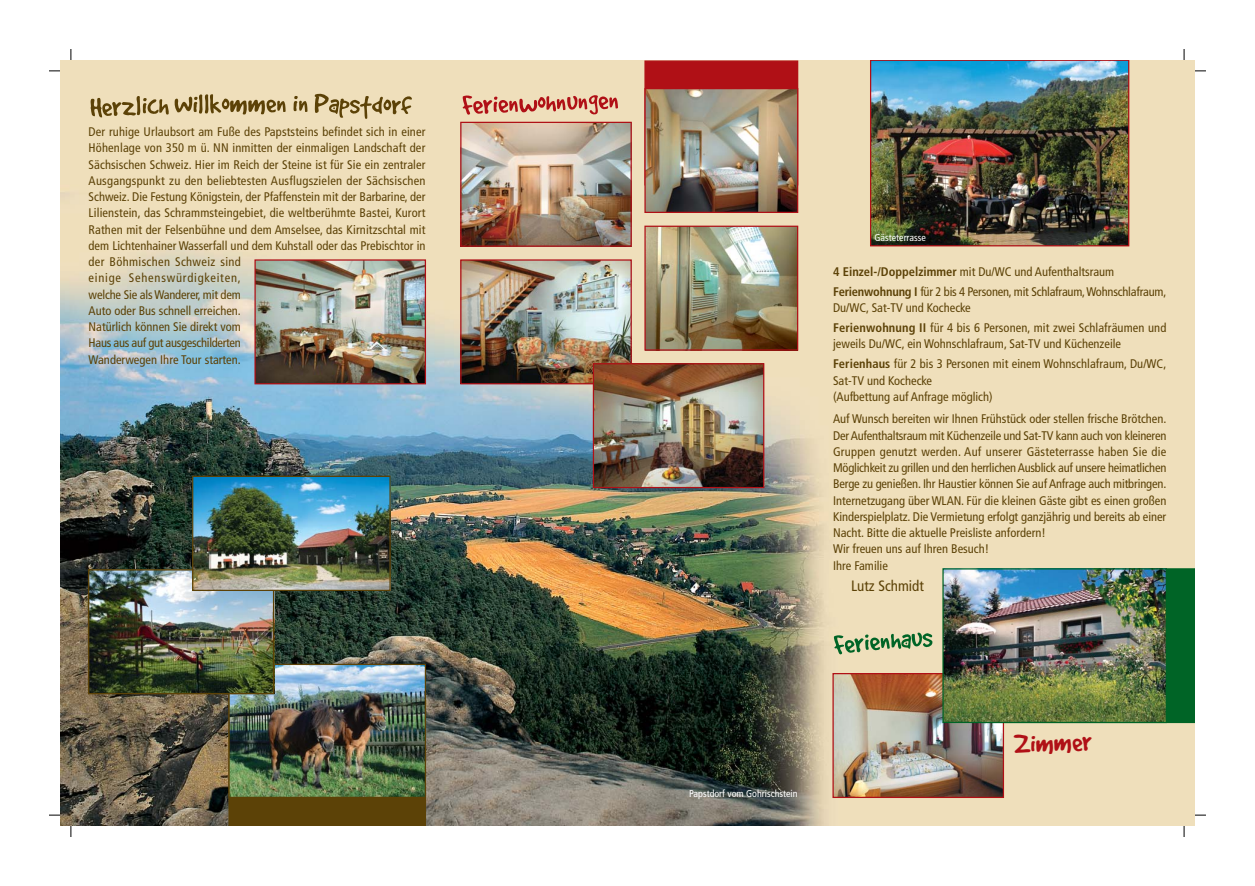
<style>
.page{position:relative;width:1255px;height:886px;background:#fff}
.page>*{position:absolute;margin:0;border:0;box-sizing:border-box;transform-origin:0 0}
.t1{font:30px "Good Dog Cool";color:#b01016}
.t2{font:condensed 15px "Frutiger";color:#5c4207}
.t3{font:condensed 12.5px/16.2px "Frutiger";color:#5c4207}
.t4{font:condensed 10px "Frutiger";color:#fff}
.s1{font-weight:700}
</style>
<div class="page">
<img style="left:60px;top:60px;width:1134px;height:766px">
<svg style="left:90px;top:94px;width:196px;height:24px;background:#c2af84"></svg>
<svg style="left:293px;top:96px;width:14px;height:16px"></svg>
<svg style="left:314px;top:93px;width:98px;height:26px;background:#c5b288"></svg>
<svg style="left:462px;top:94px;width:156px;height:21px;background:#da9c86"></svg>
<div style="left:229px;top:693px;width:196px;height:133px;background:#5c4207"></div>
<img style="left:872px;top:62px;width:255px;height:182px">
<div style="left:870px;top:60px;width:259px;height:186px;border:1px solid #b01016"></div>
<img style="left:462px;top:261px;width:167px;height:121px">
<div style="left:460px;top:259px;width:171px;height:125px;border:1px solid #b01016"></div>
<img style="left:594px;top:365px;width:168px;height:121px">
<div style="left:592px;top:363px;width:172px;height:125px;border:1px solid #b01016"></div>
<img style="left:646px;top:228px;width:150px;height:121px">
<div style="left:644px;top:226px;width:154px;height:125px;border:1px solid #b01016"></div>
<img style="left:834px;top:675px;width:168px;height:121px">
<div style="left:832px;top:673px;width:172px;height:125px;border:1px solid #b01016"></div>
<img style="left:462px;top:124px;width:167px;height:121px">
<div style="left:460px;top:122px;width:171px;height:125px;border:1px solid #b01016"></div>
<div style="left:644px;top:60px;width:154px;height:125px;background:#b01016;border:1px solid #b01016"></div>
<img style="left:646px;top:90px;width:150px;height:121px">
<div style="left:644px;top:88px;width:154px;height:125px;border:1px solid #b01016"></div>
<img style="left:256px;top:261px;width:168px;height:121px">
<div style="left:254px;top:259px;width:172px;height:125px;border:1px solid #b01016"></div>
<div style="left:1166px;top:568px;width:28px;height:155px;background:#006426"></div>
<img style="left:944px;top:570px;width:220px;height:151px">
<div style="left:942px;top:568px;width:224px;height:155px;border:1px solid #006426"></div>
<img style="left:230px;top:666px;width:194px;height:130px">
<div style="left:228px;top:664px;width:198px;height:134px;border:1px solid #5c4207"></div>
<img style="left:90px;top:571px;width:182px;height:121px">
<div style="left:88px;top:569px;width:186px;height:125px;border:1px solid #5c4207"></div>
<img style="left:194px;top:478px;width:195px;height:111px">
<div style="left:192px;top:476px;width:199px;height:115px;border:1px solid #5c4207"></div>
<svg style="left:833px;top:632px;width:99px;height:23px;background:#a5b98d"></svg>
<p class="t3" style="left:89px;top:125px;width:338px">Der ruhige Urlaubsort am Fuße des Papststeins befindet sich in einer Höhenlage von 350 m ü. NN inmitten der einmaligen Landschaft der Sächsischen Schweiz. Hier im Reich der Steine ist für Sie ein zentraler Ausgangspunkt zu den beliebtesten Ausflugszielen der Sächsischen Schweiz. Die Festung Königstein, der Pfaffenstein mit der Barbarine, der Lilienstein, das Schrammsteingebiet, die weltberühmte Bastei, Kurort Rathen mit der Felsenbühne und dem Amselsee, das Kirnitzschtal mit dem Lichtenhainer Wasserfall und dem Kuhstall oder das Prebischtor in der Böhmischen Schweiz sind<br>einige Sehenswürdigkeiten,<br>welche Sie als Wanderer, mit dem<br>Auto oder Bus schnell erreichen.<br>Natürlich können Sie direkt vom<br>Haus aus auf gut ausgeschilderten<br>Wanderwegen Ihre Tour starten.</p>
<p class="t4" style="left:874px;top:233px;width:53px">Gästeterrasse</p>
<p class="t3" style="left:833px;top:262px;width:335px;line-height:20px"><span class="s1">4 Einzel-/Doppelzimmer</span> mit Du/WC und Aufenthaltsraum<br><span class="s1">Ferienwohnung I</span> für 2 bis 4 Personen, mit Schlafraum, Wohnschlafraum,</p>
<p class="t3" style="left:833px;top:299px;width:335px;line-height:20px">Du/WC, Sat-TV und Kochecke<br><span class="s1">Ferienwohnung II</span> für 4 bis 6 Personen, mit zwei Schlafräumen und</p>
<p class="t3" style="left:833px;top:335px;width:335px;line-height:20px">jeweils Du/WC, ein Wohnschlafraum, Sat-TV und Küchenzeile<br><span class="s1">Ferienhaus</span> für 2 bis 3 Personen mit einem Wohnschlafraum, Du/WC,</p>
<p class="t3" style="left:833px;top:373px;width:161px">Sat-TV und Kochecke<br>(Aufbettung auf Anfrage möglich)</p>
<p class="t3" style="left:833px;top:412px;width:335px">Auf Wunsch bereiten wir Ihnen Frühstück oder stellen frische Brötchen.<br>Der Aufenthaltsraum mit Küchenzeile und Sat-TV kann auch von kleineren Gruppen genutzt werden. Auf unserer Gästeterrasse haben Sie die Möglichkeit zu grillen und den herrlichen Ausblick auf unsere heimatlichen Berge zu genießen. Ihr Haustier können Sie auf Anfrage auch mitbringen.<br>Internetzugang über WLAN. Für die kleinen Gäste gibt es einen großen Kinderspielplatz. Die Vermietung erfolgt ganzjährig und bereits ab einer Nacht. Bitte die aktuelle Preisliste anfordern!<br>Wir freuen uns auf Ihren Besuch!<br>Ihre Familie</p>
<p class="t2" style="left:851px;top:580px;width:74px">Lutz Schmidt</p>
<p class="t4" style="left:689px;top:789px;width:110px">Papstdorf vom Gohrischstein</p>
<h1 class="t1" style="left:1013px;top:736px;width:79px;rotate:-2deg">Zimmer</h1>
</div>
